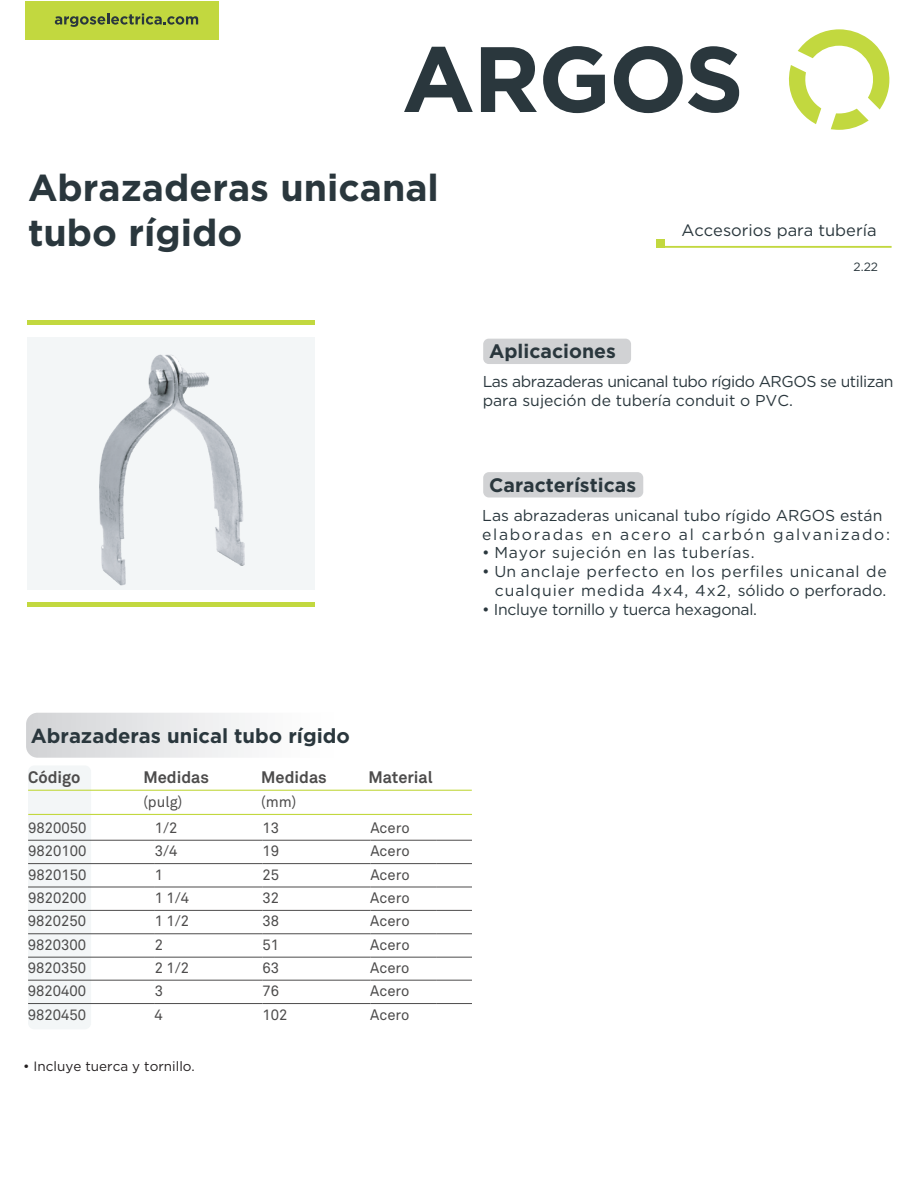
<style>
.page{position:relative;width:918px;height:1188px;background:#fff}
.page>*{position:absolute;margin:0;border:0;box-sizing:border-box;transform-origin:0 0}
.t1{font:700 37.5px/45px "Gotham";color:#2a373d}
.t2{font:700 20.25px "Gotham";color:#2a373d}
.t3{font:700 19.5px "Gotham";color:#2a373d}
.t4{font:700 16.5px "Akkurat Pro";color:#4d4c4c}
.t5{font:16.5px "Gotham";color:#2a373d}
.t6{font:15.75px/18.9px "Gotham";letter-spacing:.05em;color:#2a373d;text-align:right}
.t7{font:15.75px/18.9px "Gotham";letter-spacing:-.03em;color:#2a373d}
.t8{font:15.75px/18.9px "Gotham";color:#2a373d}
.t9{font:15.75px "Gotham";letter-spacing:-.02em;color:#2a373d}
.t10{font:15.75px "Gotham";letter-spacing:.045em;color:#2a373d}
.t11{font:15px "Akkurat Pro";color:#4d4c4c}
.t12{font:13.5px "Gotham";color:#231f20}
.t13{font:12px "Gotham";color:#2a373d}
</style>
<div class="page">
<div style="left:28px;top:765px;width:63px;height:264px;background:#f3f6f7;border-radius:6px"></div>
<div style="left:27px;top:337px;width:288px;height:253px;background:#f3f6f7"></div>
<hr style="left:27px;top:320px;width:288px;height:4px;background:#c2d83f">
<div style="left:27px;top:602px;width:288px;height:5px;background:#c2d83f"></div>
<div style="left:483px;top:472px;width:160px;height:26px;background:#d1d2d4;border-radius:6px"></div>
<div style="left:483px;top:339px;width:148px;height:25px;background:#d1d2d4;border-radius:6px"></div>
<svg style="left:26px;top:713px;width:219px;height:45px"></svg>
<div style="left:26px;top:1px;width:193px;height:38px;background:#c2d83f"></div>
<svg style="left:55px;top:14px;width:143px;height:13px"></svg>
<hr style="left:662px;top:246px;width:230px;height:2px;background:#c2d83f">
<div style="left:656px;top:239px;width:9px;height:9px;background:#c2d83f"></div>
<hr style="left:28px;top:790px;width:444px;height:1px;background:#c2d83f">
<svg style="left:788px;top:29px;width:102px;height:101px"></svg>
<svg style="left:404px;top:47px;width:69px;height:65px"></svg>
<svg style="left:481px;top:47px;width:56px;height:65px"></svg>
<svg style="left:543px;top:46px;width:62px;height:67px"></svg>
<svg style="left:614px;top:46px;width:125px;height:67px"></svg>
<hr style="left:28px;top:814px;width:444px;height:1px;background:#c2d83f">
<img style="left:99px;top:355px;width:145px;height:231px">
<hr style="left:28px;top:840px;width:127px;height:1px;background:#4d4c4c">
<hr style="left:155px;top:840px;width:108px;height:1px;background:#4d4c4c">
<hr style="left:263px;top:840px;width:107px;height:1px;background:#4d4c4c">
<hr style="left:370px;top:840px;width:67px;height:1px;background:#4d4c4c">
<hr style="left:437px;top:840px;width:35px;height:1px;background:#4d4c4c">
<hr style="left:28px;top:863px;width:127px;height:1px;background:#4d4c4c">
<hr style="left:155px;top:863px;width:108px;height:1px;background:#4d4c4c">
<hr style="left:263px;top:863px;width:107px;height:1px;background:#4d4c4c">
<hr style="left:370px;top:863px;width:67px;height:1px;background:#4d4c4c">
<hr style="left:437px;top:863px;width:35px;height:1px;background:#4d4c4c">
<hr style="left:28px;top:887px;width:127px;height:1px;background:#4d4c4c">
<hr style="left:155px;top:887px;width:108px;height:1px;background:#4d4c4c">
<hr style="left:263px;top:887px;width:107px;height:1px;background:#4d4c4c">
<hr style="left:370px;top:887px;width:67px;height:1px;background:#4d4c4c">
<hr style="left:437px;top:887px;width:35px;height:1px;background:#4d4c4c">
<hr style="left:28px;top:910px;width:127px;height:1px;background:#4d4c4c">
<hr style="left:155px;top:910px;width:108px;height:1px;background:#4d4c4c">
<hr style="left:263px;top:910px;width:107px;height:1px;background:#4d4c4c">
<hr style="left:370px;top:910px;width:67px;height:1px;background:#4d4c4c">
<hr style="left:437px;top:910px;width:35px;height:1px;background:#4d4c4c">
<hr style="left:28px;top:934px;width:127px;height:1px;background:#4d4c4c">
<hr style="left:28px;top:957px;width:127px;height:1px;background:#4d4c4c">
<hr style="left:28px;top:980px;width:127px;height:1px;background:#4d4c4c">
<hr style="left:28px;top:1003px;width:127px;height:1px;background:#4d4c4c">
<hr style="left:155px;top:934px;width:108px;height:1px;background:#4d4c4c">
<hr style="left:155px;top:957px;width:108px;height:1px;background:#4d4c4c">
<hr style="left:155px;top:980px;width:108px;height:1px;background:#4d4c4c">
<hr style="left:155px;top:1003px;width:108px;height:1px;background:#4d4c4c">
<hr style="left:263px;top:934px;width:107px;height:1px;background:#4d4c4c">
<hr style="left:370px;top:934px;width:67px;height:1px;background:#4d4c4c">
<hr style="left:263px;top:957px;width:107px;height:1px;background:#4d4c4c">
<hr style="left:370px;top:957px;width:67px;height:1px;background:#4d4c4c">
<hr style="left:263px;top:980px;width:107px;height:1px;background:#4d4c4c">
<hr style="left:370px;top:980px;width:67px;height:1px;background:#4d4c4c">
<hr style="left:263px;top:1003px;width:107px;height:1px;background:#4d4c4c">
<hr style="left:370px;top:1003px;width:67px;height:1px;background:#4d4c4c">
<hr style="left:437px;top:934px;width:35px;height:1px;background:#4d4c4c">
<hr style="left:437px;top:957px;width:35px;height:1px;background:#4d4c4c">
<hr style="left:437px;top:980px;width:35px;height:1px;background:#4d4c4c">
<hr style="left:437px;top:1003px;width:35px;height:1px;background:#4d4c4c">
<h1 class="t1" style="left:28px;top:165px;width:412px">Abrazaderas unicanal tubo rígido</h1>
<h2 class="t2" style="left:31px;top:722px;width:321px">Abrazaderas unical tubo rígido</h2>
<p class="t4" style="left:28px;top:767px;width:54px">Código</p>
<p class="t4" style="left:143px;top:767px;width:67px">Medidas</p>
<p class="t4" style="left:261px;top:767px;width:67px">Medidas</p>
<p class="t4" style="left:368px;top:767px;width:66px">Material</p>
<p class="t11" style="left:143px;top:793px;width:40px">(pulg)</p>
<p class="t11" style="left:261px;top:793px;width:37px">(mm)</p>
<p class="t11" style="left:28px;top:819px;width:60px">9820050</p>
<p class="t11" style="left:155px;top:819px;width:24px">1/2</p>
<p class="t11" style="left:263px;top:819px;width:18px">13</p>
<p class="t11" style="left:370px;top:819px;width:41px">Acero</p>
<p class="t11" style="left:28px;top:842px;width:60px">9820100</p>
<p class="t11" style="left:155px;top:842px;width:24px">3/4</p>
<p class="t11" style="left:263px;top:842px;width:18px">19</p>
<p class="t11" style="left:370px;top:842px;width:41px">Acero</p>
<p class="t11" style="left:28px;top:866px;width:60px">9820150</p>
<p class="t11" style="left:155px;top:866px;width:10px">1</p>
<p class="t11" style="left:263px;top:866px;width:18px">25</p>
<p class="t11" style="left:370px;top:866px;width:41px">Acero</p>
<p class="t11" style="left:28px;top:889px;width:60px">9820200</p>
<p class="t11" style="left:155px;top:889px;width:36px">1 1/4</p>
<p class="t11" style="left:263px;top:889px;width:18px">32</p>
<p class="t11" style="left:370px;top:889px;width:41px">Acero</p>
<p class="t11" style="left:28px;top:913px;width:60px">9820250</p>
<p class="t11" style="left:155px;top:913px;width:36px">1 1/2</p>
<p class="t11" style="left:263px;top:913px;width:18px">38</p>
<p class="t11" style="left:370px;top:913px;width:41px">Acero</p>
<p class="t11" style="left:28px;top:936px;width:60px">9820300</p>
<p class="t11" style="left:155px;top:936px;width:10px">2</p>
<p class="t11" style="left:263px;top:936px;width:18px">51</p>
<p class="t11" style="left:370px;top:936px;width:41px">Acero</p>
<p class="t11" style="left:28px;top:959px;width:60px">9820350</p>
<p class="t11" style="left:155px;top:959px;width:36px">2 1/2</p>
<p class="t11" style="left:262px;top:959px;width:18px">63</p>
<p class="t11" style="left:370px;top:959px;width:41px">Acero</p>
<p class="t11" style="left:28px;top:982px;width:60px">9820400</p>
<p class="t11" style="left:155px;top:982px;width:10px">3</p>
<p class="t11" style="left:262px;top:982px;width:18px">76</p>
<p class="t11" style="left:370px;top:982px;width:41px">Acero</p>
<p class="t11" style="left:28px;top:1006px;width:60px">9820450</p>
<p class="t11" style="left:155px;top:1006px;width:10px">4</p>
<p class="t11" style="left:262px;top:1006px;width:26px">102</p>
<p class="t11" style="left:370px;top:1006px;width:41px">Acero</p>
<p class="t12" style="left:23px;top:1057px;width:173px">• Incluye tuerca y tornillo.</p>
<p class="t5" style="left:681px;top:219px;width:197px">Accesorios para tubería</p>
<h3 class="t3" style="left:489px;top:338px;width:128px">Aplicaciones</h3>
<p class="t13" style="left:854px;top:259px;width:26px">2.22</p>
<p class="t7" style="left:483px;top:372px;width:412px">Las abrazaderas unicanal tubo rígido ARGOS se utilizan para sujeción de tubería conduit o PVC.</p>
<h3 class="t3" style="left:489px;top:472px;width:149px">Características</h3>
<p class="t8" style="left:482px;top:505px;width:409px">Las abrazaderas unicanal tubo rígido ARGOS están elaboradas en acero al carbón galvanizado:</p>
<p class="t10" style="left:482px;top:543px;width:274px">• Mayor sujeción en las tuberías.</p>
<p class="t6" style="left:482px;top:562px;width:406px">• Un anclaje perfecto en los perfiles unicanal de cualquier medida 4x4, 4x2, sólido o perforado.</p>
<p class="t9" style="left:482px;top:600px;width:276px">• Incluye tornillo y tuerca hexagonal.</p>
</div>
